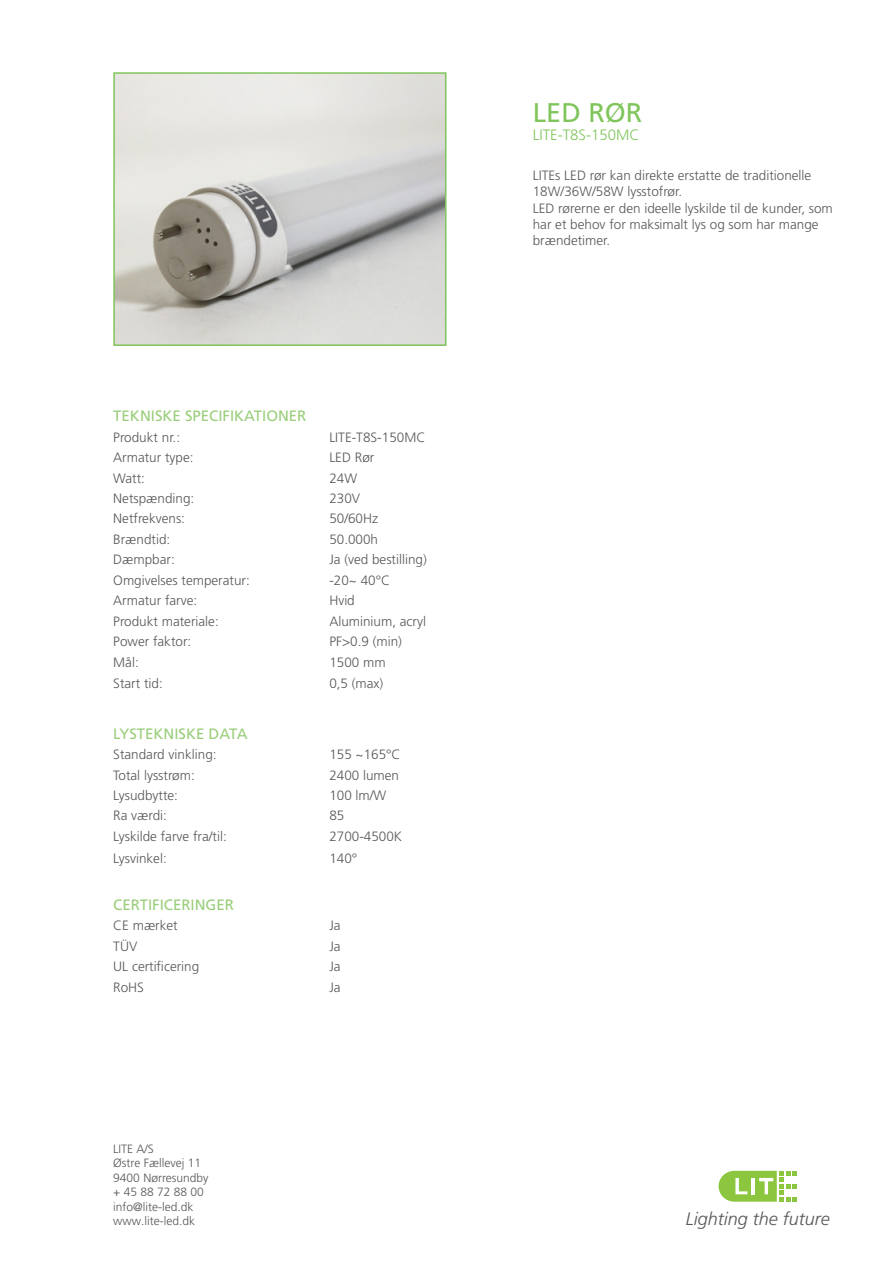
<style>
.page{position:relative;width:893px;height:1263px;background:#fff}
.page>*{position:absolute;margin:0;border:0;box-sizing:border-box;transform-origin:0 0}
.t1{font:27px "Frutiger LT Pro";color:#80c55b}
.t2{font:italic 300 18px "Frutiger LT Pro";color:#57585a}
.t3{font:15px "Frutiger LT Pro";color:#9ace7b}
.t4{font:300 15px "Frutiger LT Pro";color:#80c55b}
.t5{font:300 13.5px/16.2px "Frutiger LT Pro";color:#57585a}
.t6{font:300 12px "Frutiger LT Pro";color:#57585a}
</style>
<div class="page">
<svg style="left:719px;top:1171px;width:78px;height:31px"></svg>
<img style="left:116px;top:75px;width:327px;height:268px">
<div style="left:113px;top:72px;width:333px;height:274px;border:2px solid #80c55b"></div>
<p class="t3" style="left:113px;top:407px;width:195px">TEKNISKE SPECIFIKATIONER</p>
<p class="t5" style="left:113px;top:429px;width:68px">Produkt nr.:</p>
<p class="t5" style="left:329px;top:429px;width:98px">LITE-T8S-150MC</p>
<p class="t5" style="left:113px;top:449px;width:82px">Armatur type:</p>
<p class="t5" style="left:329px;top:449px;width:47px">LED Rør</p>
<p class="t5" style="left:113px;top:470px;width:33px">Watt:</p>
<p class="t5" style="left:329px;top:470px;width:29px">24W</p>
<p class="t5" style="left:113px;top:490px;width:83px">Netspænding:</p>
<p class="t5" style="left:329px;top:490px;width:32px">230V</p>
<p class="t5" style="left:113px;top:511px;width:73px">Netfrekvens:</p>
<p class="t5" style="left:329px;top:511px;width:50px">50/60Hz</p>
<p class="t5" style="left:113px;top:531px;width:59px">Brændtid:</p>
<p class="t5" style="left:329px;top:531px;width:50px">50.000h</p>
<p class="t5" style="left:113px;top:552px;width:63px">Dæmpbar:</p>
<p class="t5" style="left:329px;top:552px;width:99px">Ja (ved bestilling)</p>
<p class="t5" style="left:113px;top:572px;width:138px">Omgivelses temperatur:</p>
<p class="t5" style="left:329px;top:572px;width:62px">-20~ 40°C</p>
<p class="t5" style="left:113px;top:593px;width:85px">Armatur farve:</p>
<p class="t5" style="left:329px;top:593px;width:27px">Hvid</p>
<p class="t5" style="left:113px;top:613px;width:107px">Produkt materiale:</p>
<p class="t5" style="left:329px;top:613px;width:98px">Aluminium, acryl</p>
<p class="t5" style="left:113px;top:633px;width:80px">Power faktor:</p>
<p class="t5" style="left:329px;top:633px;width:74px">PF&gt;0.9 (min)</p>
<p class="t5" style="left:113px;top:654px;width:27px">Mål:</p>
<p class="t5" style="left:329px;top:654px;width:58px">1500 mm</p>
<p class="t5" style="left:113px;top:675px;width:51px">Start tid:</p>
<p class="t5" style="left:329px;top:675px;width:56px">0,5 (max)</p>
<p class="t3" style="left:113px;top:725px;width:136px">LYSTEKNISKE DATA</p>
<p class="t5" style="left:113px;top:746px;width:105px">Standard vinkling:</p>
<p class="t5" style="left:329px;top:746px;width:73px">155 ~165°C</p>
<p class="t5" style="left:113px;top:767px;width:83px">Total lysstrøm:</p>
<p class="t5" style="left:329px;top:767px;width:71px">2400 lumen</p>
<p class="t5" style="left:113px;top:787px;width:66px">Lysudbytte:</p>
<p class="t5" style="left:329px;top:787px;width:59px">100 lm/W</p>
<p class="t5" style="left:113px;top:808px;width:55px">Ra værdi:</p>
<p class="t5" style="left:329px;top:808px;width:17px">85</p>
<p class="t5" style="left:113px;top:828px;width:115px">Lyskilde farve fra/til:</p>
<p class="t5" style="left:329px;top:828px;width:74px">2700-4500K</p>
<p class="t5" style="left:113px;top:850px;width:55px">Lysvinkel:</p>
<p class="t5" style="left:329px;top:850px;width:29px">140°</p>
<p class="t3" style="left:113px;top:896px;width:122px">CERTIFICERINGER</p>
<p class="t5" style="left:113px;top:918px;width:66px">CE mærket</p>
<p class="t5" style="left:329px;top:918px;width:13px">Ja</p>
<p class="t5" style="left:113px;top:938px;width:26px">TÜV</p>
<p class="t5" style="left:329px;top:938px;width:13px">Ja</p>
<p class="t5" style="left:113px;top:959px;width:87px">UL certificering</p>
<p class="t5" style="left:329px;top:959px;width:13px">Ja</p>
<p class="t5" style="left:113px;top:979px;width:32px">RoHS</p>
<p class="t5" style="left:329px;top:979px;width:13px">Ja</p>
<p class="t6" style="left:113px;top:1142px;width:42px">LITE A/S</p>
<p class="t6" style="left:113px;top:1156px;width:89px">Østre Fællevej 11</p>
<p class="t6" style="left:113px;top:1170px;width:97px">9400 Nørresundby</p>
<p class="t6" style="left:113px;top:1185px;width:92px">+ 45 88 72 88 00</p>
<p class="t6" style="left:113px;top:1199px;width:82px">info@lite-led.dk</p>
<p class="t6" style="left:113px;top:1214px;width:84px">www.lite-led.dk</p>
<p class="t1" style="left:533px;top:97px;width:111px">LED RØR</p>
<p class="t4" style="left:533px;top:126px;width:108px">LITE-T8S-150MC</p>
<p class="t5" style="left:533px;top:168px;width:280px">LITEs LED rør kan direkte erstatte de traditionelle<br>18W/36W/58W lysstofrør.</p>
<p class="t5" style="left:533px;top:200px;width:302px">LED rørerne er den ideelle lyskilde til de kunder, som har et behov for maksimalt lys og som har mange brændetimer.</p>
<p class="t2" style="left:686px;top:1209px;width:146px">Lighting the future</p>
</div>
